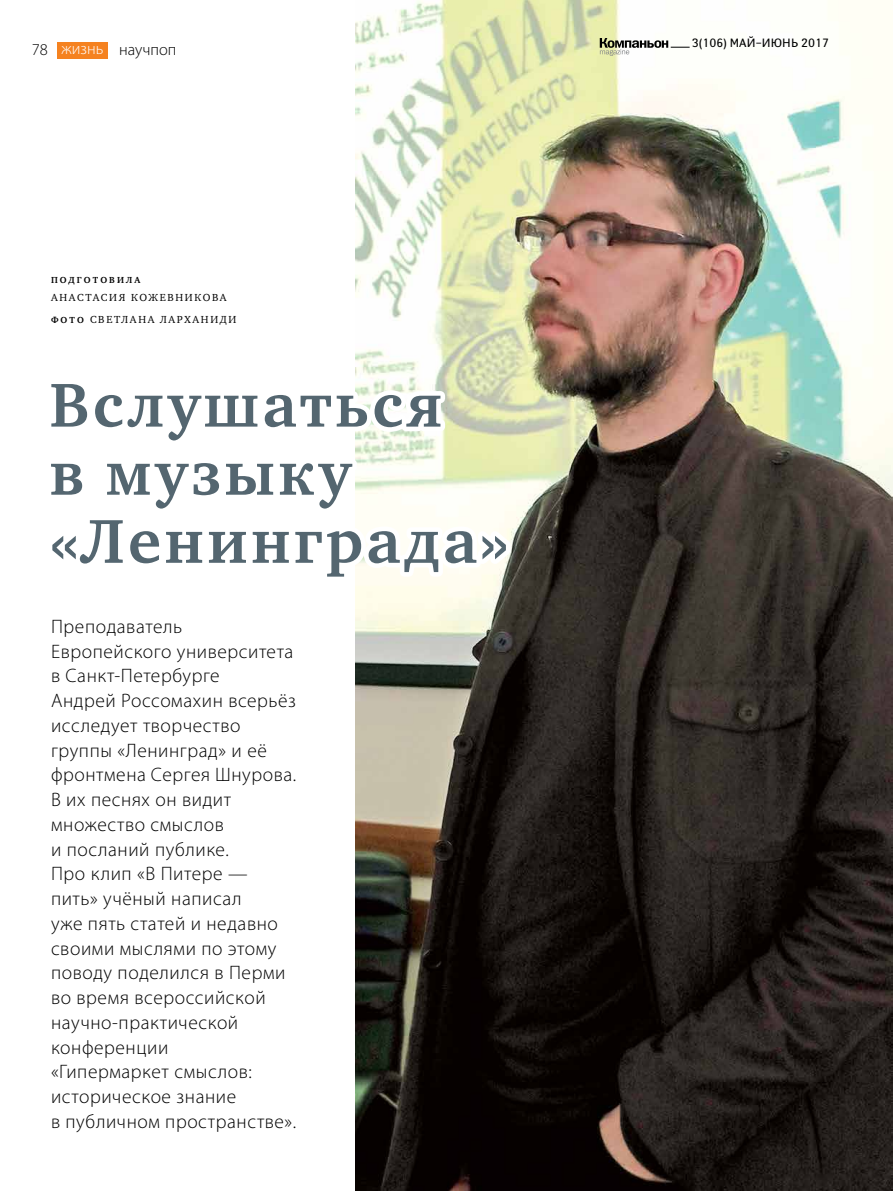
<style>
.page{position:relative;width:893px;height:1191px;background:#fff}
.page>*{position:absolute;margin:0;border:0;box-sizing:border-box;transform-origin:0 0}
.t1{font:700 63.45px/68.1px "Charter C";letter-spacing:.05em;color:#546670}
.t2{font:300 19.5px/24.8px "Myriad Pro";letter-spacing:.03em;color:#000}
.t3{font:300 16.5px "Myriad Pro";color:#000}
.t4{font:300 16.5px "Myriad Pro";color:#fff}
.t5{font:12px "Yanus";letter-spacing:.005em;color:#000}
.t6{font:10.5px/22.2px "Charter ITC";letter-spacing:.16em;color:#000}
.t7{font:700 9px "Charter ITC";letter-spacing:.23em;color:#000}
.s1{font-weight:700;font-size:9px}
</style>
<div class="page">
<img style="left:355px;top:0;width:538px;height:1191px">
<svg style="left:600px;top:38px;width:90px;height:18px"></svg>
<div style="left:57px;top:42px;width:51px;height:17px;background:#f58220"></div>
<svg style="left:355px;top:375px;width:160px;height:211px"></svg>
<p class="t3" style="left:32px;top:40px;width:18px">78</p>
<p class="t4" style="left:62px;top:39px;width:43px">жизнь</p>
<p class="t3" style="left:119px;top:40px;width:59px">научпоп</p>
<p class="t7" style="left:51px;top:274px;width:91px">ПОДГОТОВИЛА</p>
<p class="t6" style="left:51px;top:286px;width:187px">АНАСТАСИЯ КОЖЕВНИКОВА<br><span class="s1">ФОТО</span> СВЕТЛАНА ЛАРХАНИДИ</p>
<h1 class="t1" style="left:50px;top:372px;width:461px">Вслушаться<br>в музыку «Ленинграда»</h1>
<p class="t2" style="left:51px;top:614px;width:247px">Преподаватель<br>Европейского университета в Санкт-Петербурге<br>Андрей Россомахин всерьёз исследует творчество группы «Ленинград» и её фронтмена Сергея Шнурова.<br>В их песнях он видит множество смыслов<br>и посланий публике.<br>Про клип «В Питере — пить» учёный написал<br>уже пять статей и недавно своими мыслями по этому поводу поделился в Перми во время всероссийской научно-практической конференции<br>«Гипермаркет смыслов: историческое знание<br>в публичном пространстве».</p>
<p class="t5" style="left:692px;top:36px;width:139px">3(106) МАЙ–ИЮНЬ 2017</p>
</div>
